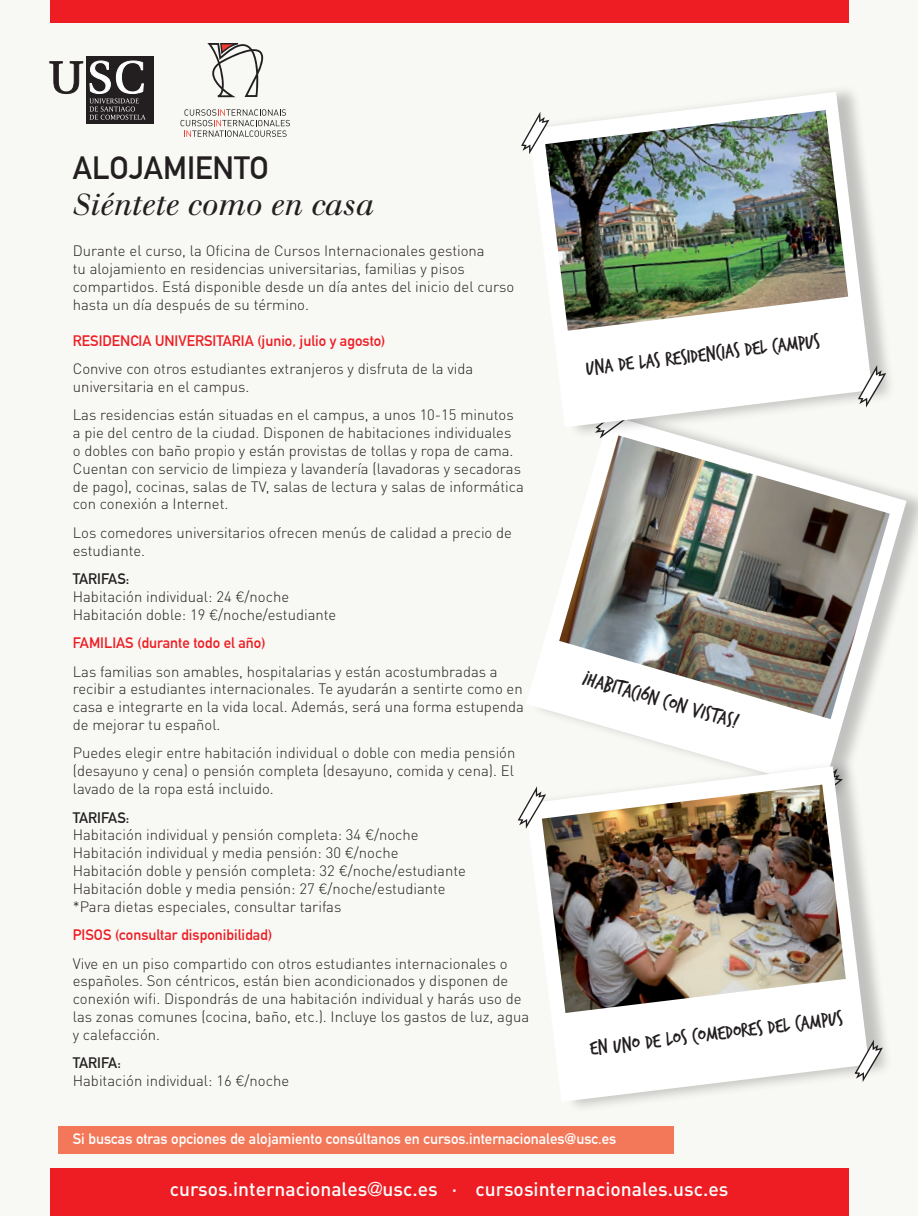
<style>
.page{position:relative;width:918px;height:1216px;background:#fff}
.page>*{position:absolute;margin:0;border:0;box-sizing:border-box;transform-origin:0 0}
.t1{font:700 31.5px "DIN Alternate";color:#231f20}
.t2{font:italic 29.75px "Justus";color:#231f20}
.t3{font:21.53px "Trash Hand";color:#231f20}
.t4{font:500 19.25px "DIN Pro";color:#fff}
.t5{font:300 14.88px/17.8px "DIN Pro";color:#231f20}
.t6{font:700 14.88px "DIN Alternate";color:#ee1d23}
.t7{font:700 14.88px "DIN Alternate";color:#fff}
.t8{font:700 14.88px "DIN Alternate";color:#231f20}
.s1{font-family:"Gotham Narrow"}
.s2{font-family:"Univers LT Std";font-stretch:condensed}
.s3{font-family:"Univers LT Std";font-weight:400;font-stretch:condensed}
</style>
<div class="page">
<div style="left:0;top:0;width:918px;height:1215px;background:#f8f8f5"></div>
<div style="left:530px;top:407px;width:388px;height:394px;background:#000;opacity:.22"></div>
<svg style="left:530px;top:415px;width:376px;height:374px"></svg>
<img style="left:559px;top:439px;width:331px;height:280px">
<div style="left:533px;top:84px;width:363px;height:355px;background:#000;opacity:.22"></div>
<svg style="left:530px;top:92px;width:342px;height:335px;fill:#fff"></svg>
<img style="left:545px;top:110px;width:303px;height:221px">
<svg style="left:521px;top:112px;width:28px;height:42px"></svg>
<svg style="left:858px;top:365px;width:28px;height:42px"></svg>
<div style="left:529px;top:758px;width:364px;height:355px;background:#000;opacity:.22"></div>
<svg style="left:525px;top:766px;width:344px;height:335px;fill:#fff"></svg>
<img style="left:542px;top:784px;width:304px;height:228px">
<svg style="left:518px;top:786px;width:28px;height:42px"></svg>
<svg style="left:854px;top:1039px;width:29px;height:43px"></svg>
<div style="left:50px;top:0;width:798px;height:23px;background:#ee1d23"></div>
<div style="left:86px;top:56px;width:68px;height:68px;background:#231f20"></div>
<svg style="left:49px;top:61px;width:34px;height:33px"></svg>
<svg style="left:90px;top:61px;width:55px;height:59px"></svg>
<svg style="left:180px;top:109px;width:110px;height:28px"></svg>
<svg style="left:207px;top:43px;width:56px;height:54px"></svg>
<div style="left:50px;top:1167px;width:798px;height:48px;background:#ee1d23"></div>
<div style="left:58px;top:1126px;width:615px;height:27px;background:#f37859"></div>
<h1 class="t1" style="left:73px;top:144px;width:197px">ALOJAMIENTO</h1>
<h2 class="t2" style="left:73px;top:187px;width:303px">Siéntete como en casa</h2>
<p class="t5" style="left:73px;top:241px;width:443px">Durante el curso, la Oficina de Cursos Internacionales gestiona<br>tu alojamiento en residencias universitarias, familias y pisos compartidos. Está disponible desde un día antes del inicio del curso hasta un día después de su término.</p>
<p class="t6" style="left:73px;top:329px;width:314px">RESIDENCIA UNIVERSITARIA (junio, julio y agosto)</p>
<p class="t5" style="left:73px;top:358px;width:402px">Convive con otros estudiantes extranjeros y disfruta de la vida universitaria en el campus.</p>
<p class="t5" style="left:73px;top:404px;width:453px">Las residencias están situadas en el campus, a unos 10-15 minutos a pie del centro de la ciudad. Disponen de habitaciones individuales<br>o dobles con baño propio y están provistas de tollas y ropa de cama.<br>Cuentan con servicio de limpieza y lavandería (lavadoras y secadoras de pago), cocinas, salas de TV, salas de lectura y salas de informática con conexión a Internet.</p>
<p class="t5" style="left:73px;top:522px;width:441px">Los comedores universitarios ofrecen menús de calidad a precio de estudiante.</p>
<p class="t8" style="left:73px;top:567px;width:58px">TARIFAS:</p>
<p class="t5" style="left:73px;top:586px;width:265px">Habitación individual: 24 <span class="s1">€</span>/noche<br>Habitación doble: 19 <span class="s1">€</span>/noche/estudiante</p>
<p class="t6" style="left:73px;top:631px;width:194px">FAMILIAS (durante todo el año)</p>
<p class="t5" style="left:73px;top:661px;width:453px">Las familias son amables, hospitalarias y están acostumbradas a recibir a estudiantes internacionales. Te ayudarán a sentirte como en casa e integrarte en la vida local. Además, será una forma estupenda de mejorar tu español.</p>
<p class="t5" style="left:73px;top:742px;width:444px;text-align:justify">Puedes elegir entre habitación individual o doble con media pensión (desayuno y cena) o pensión completa (desayuno, comida y cena). El lavado de la ropa está incluido.</p>
<p class="t8" style="left:73px;top:806px;width:58px">TARIFAS:</p>
<p class="t5" style="left:73px;top:824px;width:395px">Habitación individual y pensión completa: 34 <span class="s1">€</span>/noche Habitación individual y media pensión: 30 <span class="s1">€</span>/noche Habitación doble y pensión completa: 32 <span class="s1">€</span>/noche/estudiante Habitación doble y media pensión: 27 <span class="s1">€</span>/noche/estudiante *Para dietas especiales, consultar tarifas</p>
<p class="t6" style="left:73px;top:923px;width:201px">PISOS (consultar disponibilidad)</p>
<p class="t5" style="left:73px;top:952px;width:458px">Vive en un piso compartido con otros estudiantes internacionales o españoles. Son céntricos, están bien acondicionados y disponen de conexión wifi. Dispondrás de una habitación individual y harás uso de las zonas comunes (cocina, baño, etc.). Incluye los gastos de luz, agua y calefacción.</p>
<p class="t8" style="left:73px;top:1051px;width:50px">TARIFA:</p>
<p class="t5" style="left:73px;top:1070px;width:218px">Habitación individual: 16 <span class="s1">€</span>/noche</p>
<h3 class="t3" style="left:585px;top:358px;width:237px;rotate:-7deg">UNA DE LAS RESIDENCIAS DEL CAMPUS</h3>
<h3 class="t3" style="left:585px;top:667px;width:163px;rotate:16deg">¡HABITACIÓN CON VISTAS!</h3>
<h3 class="t3" style="left:589px;top:1038px;width:256px;rotate:-7deg">EN UNO DE LOS COMEDORES DEL CAMPUS</h3>
<p class="t7" style="left:73px;top:1127px;width:545px">Si buscas otras opciones de alojamiento consúltanos en cursos.internacionales<span class="s2">@</span>usc.es</p>
<p class="t4" style="left:170px;top:1173px;width:560px">cursos.internacionales<span class="s3">@</span>usc.es · cursosinternacionales.usc.es</p>
</div>
